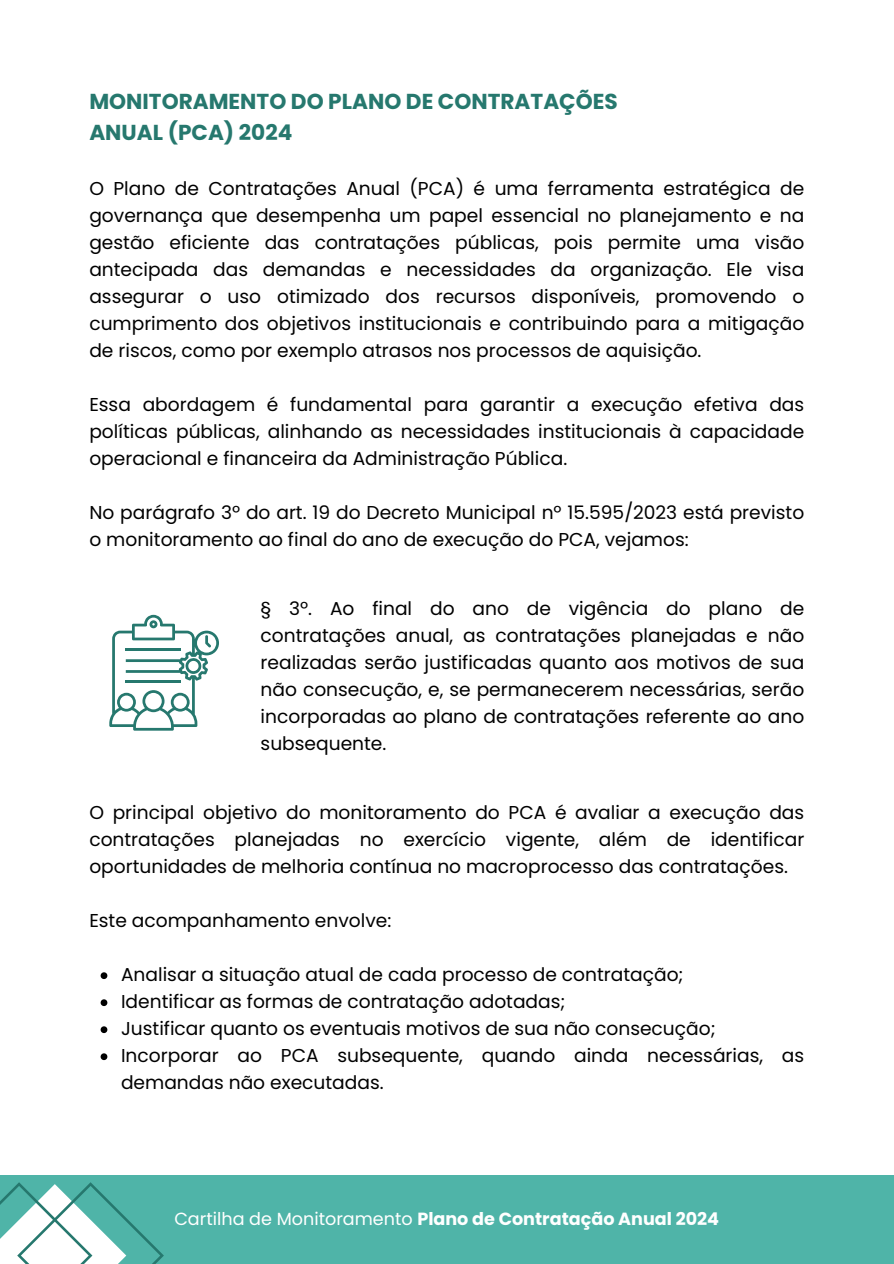
<style>
.page{position:relative;width:894px;height:1264px;background:#fff}
.page>*{position:absolute;margin:0;border:0;box-sizing:border-box;transform-origin:0 0}
.t1{font:700 21.6px/31.5px "Poppins";color:#26786e}
.t2{font:18.6px/27px "Poppins";color:#000;text-align:justify}
.t3{font:700 17.55px "Poppins";color:#fff}
.s1{font-weight:400}
</style>
<div class="page">
<svg style="left:101px;top:972px;width:6px;height:7px"></svg>
<svg style="left:101px;top:999px;width:6px;height:7px"></svg>
<svg style="left:101px;top:1026px;width:6px;height:7px"></svg>
<svg style="left:101px;top:1053px;width:6px;height:7px"></svg>
<svg style="left:109px;top:615px;width:109px;height:115px"></svg>
<div style="left:0;top:1175px;width:893px;height:88px;background:#4fb4a8"></div>
<svg style="left:0;top:1182px;width:164px;height:81px"></svg>
<h1 class="t1" style="left:89px;top:85px;width:530px">MONITORAMENTO DO PLANO DE CONTRATAÇÕES<br>ANUAL (PCA) 2024</h1>
<p class="t2" style="left:89px;top:175px;width:716px">O Plano de Contratações Anual (PCA) é uma ferramenta estratégica de governança que desempenha um papel essencial no planejamento e na gestão eficiente das contratações públicas, pois permite uma visão antecipada das demandas e necessidades da organização. Ele visa assegurar o uso otimizado dos recursos disponíveis, promovendo o cumprimento dos objetivos institucionais e contribuindo para a mitigação de riscos, como por exemplo atrasos nos processos de aquisição.</p>
<p class="t2" style="left:89px;top:391px;width:716px">Essa abordagem é fundamental para garantir a execução efetiva das políticas públicas, alinhando as necessidades institucionais à capacidade operacional e financeira da Administração Pública.</p>
<p class="t2" style="left:89px;top:499px;width:716px">No parágrafo 3º do art. 19 do Decreto Municipal nº 15.595/2023 está previsto o monitoramento ao final do ano de execução do PCA, vejamos:</p>
<p class="t2" style="left:260px;top:595px;width:545px">§ 3º. Ao final do ano de vigência do plano de contratações anual, as contratações planejadas e não realizadas serão justificadas quanto aos motivos de sua não consecução, e, se permanecerem necessárias, serão incorporadas ao plano de contratações referente ao ano subsequente.</p>
<p class="t2" style="left:89px;top:799px;width:716px">O principal objetivo do monitoramento do PCA é avaliar a execução das contratações planejadas no exercício vigente, além de identificar oportunidades de melhoria contínua no macroprocesso das contratações.</p>
<p class="t2" style="left:89px;top:907px;width:303px">Este acompanhamento envolve:</p>
<p class="t2" style="left:121px;top:961px;width:564px">Analisar a situação atual de cada processo de contratação;</p>
<p class="t2" style="left:121px;top:988px;width:446px">Identificar as formas de contratação adotadas;</p>
<p class="t2" style="left:121px;top:1015px;width:596px">Justificar quanto os eventuais motivos de sua não consecução;</p>
<p class="t2" style="left:121px;top:1042px;width:684px">Incorporar ao PCA subsequente, quando ainda necessárias, as demandas não executadas.</p>
<p class="t3" style="left:174px;top:1206px;width:546px"><span class="s1">Cartilha de Monitoramento</span> Plano de Contratação Anual 2024</p>
</div>
